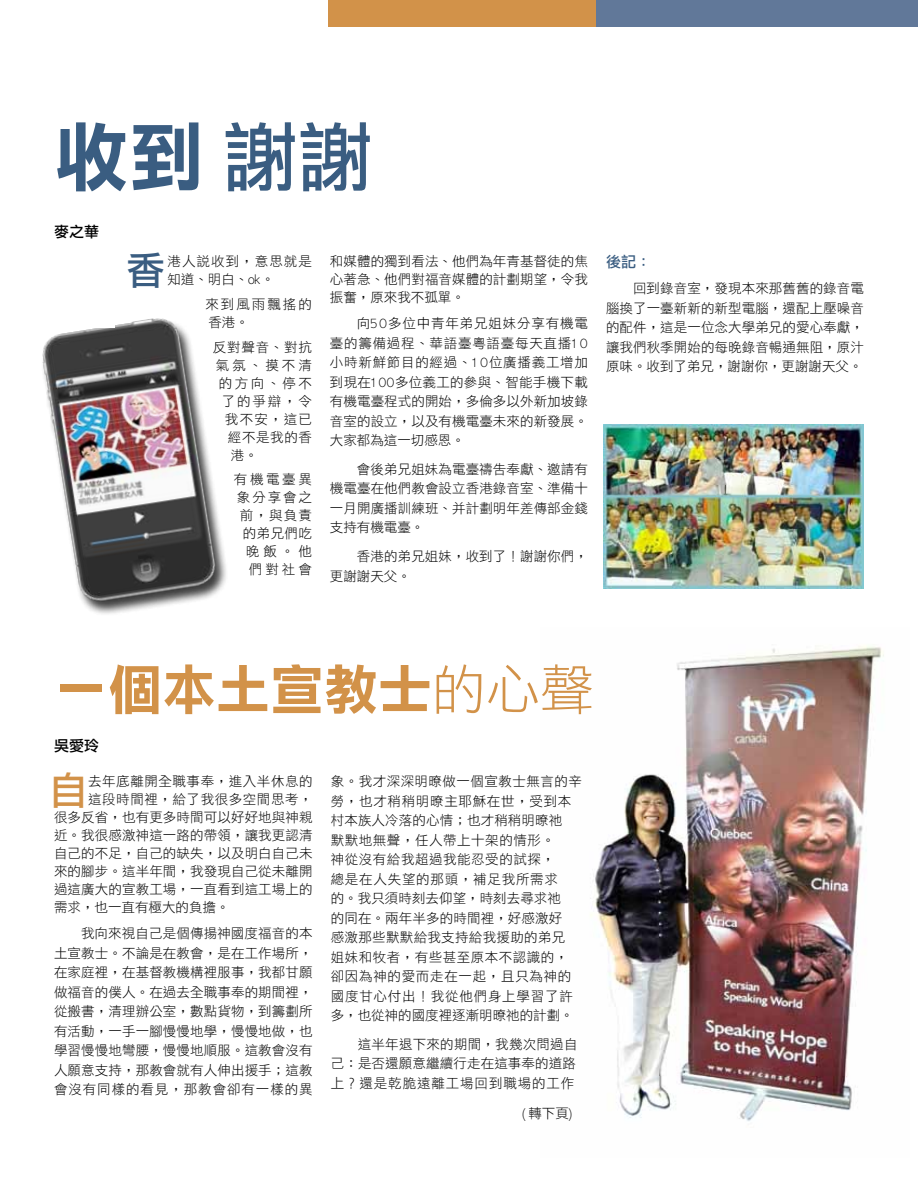
<style>
.page{position:relative;width:918px;height:1188px;background:#fff}
.page>*{position:absolute;margin:0;border:0;box-sizing:border-box;transform-origin:0 0}
.t1{font:75px "DF Li Hei Bd HK BF";color:#3a5d81}
.t2{font:54px "DF Li Hei Bd HK BF";color:#d29249}
.t3{font:38.7px "DF Li Hei Md HK BF";color:#d29249}
.t4{font:38.7px "DF Li Hei Md HK BF";color:#3a5d81}
.t5{font:15px "DF Li Hei Md HK BF";color:#000}
.t6{font:15px "DF Li Hei Md HK BF";color:#3a5d81}
.t7{font:13.5px/19.5px "DF Li Hei Lt HK BF";letter-spacing:.01em;color:#000;text-align:justify}
.t8{font:13.5px/19.5px "DF Li Hei Lt HK BF";letter-spacing:.04em;color:#000}
.t9{font:13.5px/18px "DF Li Hei Lt HK BF";letter-spacing:.14em;color:#000;text-align:right}
.t10{font:13.5px/18px "DF Li Hei Lt HK BF";letter-spacing:.08em;color:#000}
.t11{font:13.5px/18px "DF Li Hei Lt HK BF";letter-spacing:.15em;color:#000}
.s1{font-family:"DF Li Hei Md HK BF"}
.s2{font-family:"DF Li Hei Lt HK BF"}
</style>
<div class="page">
<div style="left:41px;top:319px;width:187px;height:297px;background:#000;opacity:.75"></div>
<img style="left:41px;top:318px;width:185px;height:289px">
<div style="left:329px;top:0;width:267px;height:27px;background:#d29249"></div>
<div style="left:596px;top:0;width:322px;height:27px;background:#617899"></div>
<img style="left:590px;top:646px;width:294px;height:475px">
<img style="left:603px;top:425px;width:261px;height:163px">
<div style="left:13px;top:254px;width:101px;height:73px;background:#fff"></div>
<h1 class="t1" style="left:54px;top:119px;width:320px">收到 <span class="s1">謝謝</span></h1>
<p class="t5" style="left:54px;top:224px;width:46px">麥之華</p>
<h3 class="t4" style="left:127px;top:251px;width:40px">香</h3>
<p class="t10" style="left:167px;top:253px;width:146px">港人說收到，意思就是知道、明白、ok。</p>
<p class="t11" style="left:206px;top:296px;width:108px">來到風雨飄搖的香港。</p>
<p class="t7" style="left:213px;top:338px;width:100px">反對聲音、對抗</p>
<p class="t7" style="left:216px;top:356px;width:97px">氣氛、摸不清</p>
<p class="t7" style="left:219px;top:374px;width:95px">的方向、停不</p>
<p class="t7" style="left:222px;top:392px;width:91px">了的爭辯，令</p>
<p class="t7" style="left:225px;top:410px;width:89px">我不安，這已</p>
<p class="t7" style="left:228px;top:428px;width:85px">經不是我的香</p>
<p class="t7" style="left:231px;top:446px;width:28px">港。</p>
<p class="t9" style="left:234px;top:471px;width:80px">有機電臺異象分享會之前，與負責的弟兄們吃晚飯。他們對社會</p>
<p class="t7" style="left:330px;top:253px;width:259px;line-height:18px">和媒體的獨到看法、他們為年青基督徒的焦心著急、他們對福音媒體的計劃期望，令我振奮，原來我不孤單。</p>
<p class="t7" style="left:330px;top:314px;width:260px;text-indent:27px">向50多位中青年弟兄姐妹分享有機電臺的籌備過程、華語臺粵語臺每天直播10小時新鮮節目的經過、10位廣播義工增加到現在100多位義工的參與、智能手機下載有機電臺程式的開始，多倫多以外新加坡錄音室的設立，以及有機電臺未來的新發展。大家都為這一切感恩。</p>
<p class="t7" style="left:330px;top:460px;width:260px;text-indent:27px">會後弟兄姐妹為電臺禱告奉獻、邀請有機電臺在他們教會設立香港錄音室、準備十一月開廣播訓練班、并計劃明年差傳部金錢支持有機電臺。</p>
<p class="t7" style="left:330px;top:547px;width:260px;text-indent:27px">香港的弟兄姐妹，收到了！謝謝你們，更謝謝天父。</p>
<p class="t6" style="left:606px;top:254px;width:46px">後記：</p>
<p class="t7" style="left:606px;top:280px;width:260px;text-indent:27px">回到錄音室，發現本來那舊舊的錄音電腦換了一臺新新的新型電腦，還配上壓噪音的配件，這是一位念大學弟兄的愛心奉獻，讓我們秋季開始的每晚錄音暢通無阻，原汁原味。收到了弟兄，謝謝你，更謝謝天父。</p>
<h2 class="t2" style="left:54px;top:662px;width:541px">一個本土宣教士<span class="s2">的心聲</span></h2>
<p class="t5" style="left:54px;top:739px;width:46px">吳愛玲</p>
<h3 class="t3" style="left:49px;top:771px;width:40px">自</h3>
<p class="t8" style="left:88px;top:772px;width:226px">去年底離開全職事奉，進入半休息的</p>
<p class="t8" style="left:88px;top:790px;width:226px">這段時間裡，給了我很多空間思考，</p>
<p class="t7" style="left:54px;top:808px;width:260px">很多反省，也有更多時間可以好好地與神親</p>
<p class="t7" style="left:54px;top:826px;width:260px">近。我很感激神這一路的帶領，讓我更認清</p>
<p class="t7" style="left:54px;top:844px;width:260px">自己的不足，自己的缺失，以及明白自己未</p>
<p class="t7" style="left:54px;top:862px;width:260px">來的腳步。這半年間，我發現自己從未離開</p>
<p class="t7" style="left:54px;top:880px;width:260px">過這廣大的宣教工場，一直看到這工場上的</p>
<p class="t7" style="left:54px;top:898px;width:177px">需求，也一直有極大的負擔。</p>
<p class="t7" style="left:54px;top:925px;width:260px;text-indent:27px">我向來視自己是個傳揚神國度福音的本土宣教士。不論是在教會，是在工作場所，在家庭裡，在基督教機構裡服事，我都甘願做福音的僕人。在過去全職事奉的期間裡，從搬書，清理辦公室，數點貨物，到籌劃所有活動，一手一腳慢慢地學，慢慢地做，也學習慢慢地彎腰，慢慢地順服。這教會沒有人願意支持，那教會就有人伸出援手；這教會沒有同樣的看見，那教會卻有一樣的異</p>
<p class="t8" style="left:331px;top:772px;width:253px">象。我才深深明暸做一個宣教士無言的辛勞，也才稍稍明暸主耶穌在世，受到本村本族人冷落的心情；也才稍稍明暸祂<br>默默地無聲，任人帶上十架的情形。<br>神從沒有給我超過我能忍受的試探，<br>總是在人失望的那頭，補足我所需求<br>的。我只須時刻去仰望，時刻去尋求祂<br>的同在。兩年半多的時間裡，好感激好<br>感激那些默默給我支持給我援助的弟兄姐妹和牧者，有些甚至原本不認識的，卻因為神的愛而走在一起，且只為神的國度甘心付出！我從他們身上學習了許多，也從神的國度裡逐漸明暸祂的計劃。</p>
<p class="t7" style="left:331px;top:1035px;width:248px;text-indent:27px">這半年退下來的期間，我幾次問過自己：是否還願意繼續行走在這事奉的道路上？還是乾脆遠離工場回到職場的工作</p>
<p class="t7" style="left:523px;top:1104px;width:53px">(轉下頁)</p>
</div>
